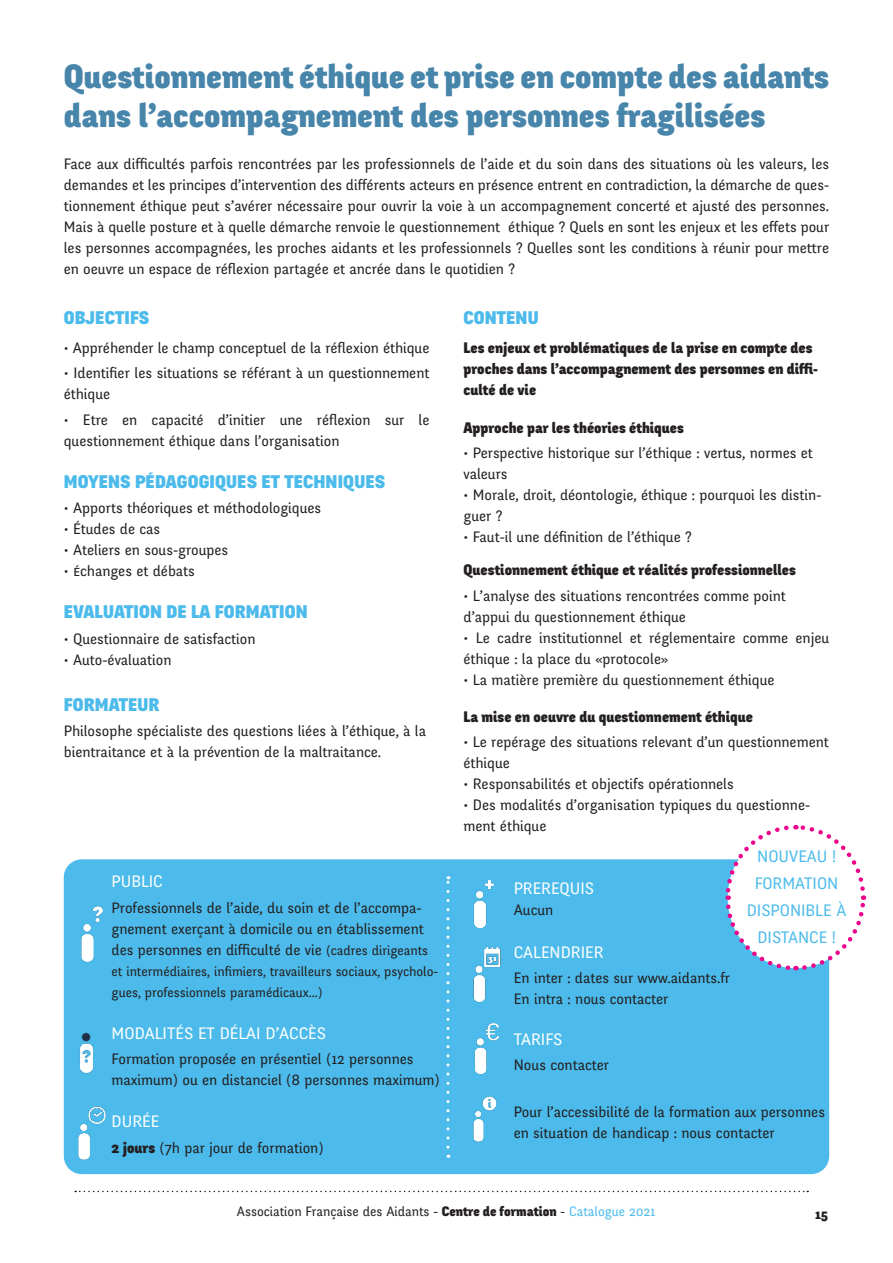
<style>
.page{position:relative;width:893px;height:1263px;background:#fff}
.page>*{position:absolute;margin:0;border:0;box-sizing:border-box;transform-origin:0 0}
.t1{font:900 33px/39.6px "Fengardo Neue";color:#4785aa}
.t2{font:900 18px "Fengardo Neue";letter-spacing:.01em;color:#4cbbeb}
.t3{font:16.5px "Fengardo Neue";color:#fff}
.t4{font:16.5px/27px "Fengardo Neue";color:#4cbbeb;text-align:center}
.t5{font:15px/21px "Fengardo Neue";color:#231f20}
.t6{font:900 15px/21px "Fengardo Neue";color:#231f20}
.t7{font:13.5px/21px "Fengardo Neue";color:#231f20}
.t8{font:900 13.5px "Fengardo Neue";color:#231f20}
.s1{font-size:13.5px}
.s2{font-weight:900}
.s3{color:#4cbbeb}
</style>
<div class="page">
<svg style="left:75px;top:1191px;width:733px;height:1px"></svg>
<div style="left:64px;top:859px;width:765px;height:315px;background:#4cbbeb;border-radius:18px"></div>
<svg style="left:446px;top:876px;width:3px;height:271px"></svg>
<svg style="left:723px;top:825px;width:144px;height:148px"></svg>
<img style="left:449px;top:937px;width:52px;height:147px">
<img style="left:63px;top:1117px;width:43px;height:54px">
<img style="left:63px;top:894px;width:40px;height:79px">
<img style="left:452px;top:880px;width:49px;height:59px">
<img style="left:63px;top:989px;width:43px;height:128px">
<img style="left:473px;top:1096px;width:24px;height:46px">
<p class="t1" style="left:64px;top:57px;width:767px">Questionnement éthique et prise en compte des aidants dans l’accompagnement des personnes fragilisées</p>
<p class="t5" style="left:64px;top:154px;width:767px;text-align:justify">Face aux difficultés parfois rencontrées par les professionnels de l’aide et du soin dans des situations où les valeurs, les demandes et les principes d’intervention des différents acteurs en présence entrent en contradiction, la démarche de ques&shy;tionnement éthique peut s’avérer nécessaire pour ouvrir la voie à un accompagnement concerté et ajusté des personnes.<br>Mais à quelle posture et à quelle démarche renvoie le questionnement éthique ? Quels en sont les enjeux et les effets pour les personnes accompagnées, les proches aidants et les professionnels ? Quelles sont les conditions à réunir pour mettre en oeuvre un espace de réflexion partagée et ancrée dans le quotidien ?</p>
<p class="t2" style="left:64px;top:307px;width:87px">OBJECTIFS</p>
<p class="t5" style="left:64px;top:338px;width:367px">• Appréhender le champ conceptuel de la réflexion éthique</p>
<p class="t5" style="left:64px;top:363px;width:367px">• Identifier les situations se référant à un questionnement éthique</p>
<p class="t5" style="left:64px;top:409px;width:367px">• Etre en capacité d’initier une réflexion sur le questionnement éthique dans l’organisation</p>
<p class="t2" style="left:64px;top:471px;width:323px">MOYENS PÉDAGOGIQUES ET TECHNIQUES</p>
<p class="t5" style="left:64px;top:498px;width:259px">• Apports théoriques et méthodologiques</p>
<p class="t5" style="left:64px;top:519px;width:98px">• Études de cas</p>
<p class="t5" style="left:64px;top:540px;width:166px">• Ateliers en sous-groupes</p>
<p class="t5" style="left:64px;top:561px;width:133px">• échanges et débats</p>
<p class="t2" style="left:64px;top:602px;width:245px">EVALUATION DE LA FORMATION</p>
<p class="t5" style="left:64px;top:628px;width:193px">• Questionnaire de satisfaction</p>
<p class="t5" style="left:64px;top:649px;width:109px">• Auto-évaluation</p>
<p class="t2" style="left:64px;top:695px;width:97px">FORMATEUR</p>
<p class="t5" style="left:64px;top:721px;width:364px">Philosophe spécialiste des questions liées à l’éthique, à la bientraitance et à la prévention de la maltraitance.</p>
<p class="t2" style="left:463px;top:307px;width:77px">CONTENU</p>
<p class="t6" style="left:463px;top:338px;width:356px">Les enjeux et problématiques de la prise en compte des proches dans l’accompagnement des personnes en diffi&shy;culté de vie</p>
<p class="t6" style="left:463px;top:418px;width:222px">Approche par les théories éthiques</p>
<p class="t5" style="left:463px;top:443px;width:351px">• Perspective historique sur l’éthique : vertus, normes et valeurs</p>
<p class="t5" style="left:463px;top:485px;width:359px">• Morale, droit, déontologie, éthique : pourquoi les distin&shy;guer ?</p>
<p class="t5" style="left:463px;top:527px;width:230px">• Faut-il une définition de l’éthique ?</p>
<p class="t6" style="left:463px;top:560px;width:334px">Questionnement éthique et réalités professionnelles</p>
<p class="t5" style="left:463px;top:585px;width:324px">• L’analyse des situations rencontrées comme point</p>
<p class="t5" style="left:463px;top:606px;width:224px">d’appui du questionnement éthique</p>
<p class="t5" style="left:463px;top:627px;width:367px">• Le cadre institutionnel et réglementaire comme enjeu éthique : la place du «protocole»</p>
<p class="t5" style="left:463px;top:669px;width:313px">• La matière première du questionnement éthique</p>
<p class="t6" style="left:463px;top:707px;width:291px">La mise en oeuvre du questionnement éthique</p>
<p class="t5" style="left:463px;top:732px;width:367px">• Le repérage des situations relevant d’un questionnement éthique</p>
<p class="t5" style="left:463px;top:774px;width:272px">• Responsabilités et objectifs opérationnels</p>
<p class="t5" style="left:463px;top:795px;width:348px">• Des modalités d’organisation typiques du questionne&shy;ment éthique</p>
<p class="t3" style="left:112px;top:872px;width:53px">PUBLIC</p>
<p class="t5" style="left:112px;top:897px;width:318px">Professionnels de l’aide, du soin et de l’accompa&shy;gnement exerçant à domicile ou en établissement des personnes en difficulté de vie <span class="s1">(cadres dirigeants</span></p>
<p class="t7" style="left:112px;top:961px;width:328px">et intermédiaires, infimiers, travailleurs sociaux, psycholo&shy;gues, professionnels paramédicaux...)</p>
<p class="t3" style="left:112px;top:1024px;width:216px">MODALITÉS ET DÉLAI D’ACCÈS</p>
<p class="t5" style="left:112px;top:1049px;width:330px">Formation proposée en présentiel (12 personnes maximum) ou en distanciel (8 personnes maximum)</p>
<p class="t3" style="left:112px;top:1112px;width:49px">DURÉE</p>
<p class="t5" style="left:112px;top:1137px;width:213px"><span class="s2">2 jours</span> (7h par jour de formation)</p>
<p class="t4" style="left:747px;top:843px;width:101px">NOUVEAU !<br>FORMATION<br>DISPONIBLE À<br>DISTANCE !</p>
<p class="t3" style="left:514px;top:879px;width:82px">PREREQUIS</p>
<p class="t5" style="left:514px;top:900px;width:41px">Aucun</p>
<p class="t3" style="left:514px;top:943px;width:91px">CALENDRIER</p>
<p class="t5" style="left:514px;top:968px;width:218px">En inter : dates sur www.aidants.fr</p>
<p class="t5" style="left:514px;top:989px;width:156px">En intra : nous contacter</p>
<p class="t3" style="left:514px;top:1030px;width:50px">TARIFS</p>
<p class="t5" style="left:514px;top:1055px;width:97px">Nous contacter</p>
<p class="t5" style="left:514px;top:1101px;width:313px">Pour l’accessibilité de la formation aux personnes en situation de handicap : nous contacter</p>
<p class="t7" style="left:237px;top:1201px;width:420px">Association Française des Aidants - <span class="s2">Centre de formation</span> - <span class="s3">Catalogue 2021</span></p>
<p class="t8" style="left:815px;top:1206px;width:15px">15</p>
</div>
